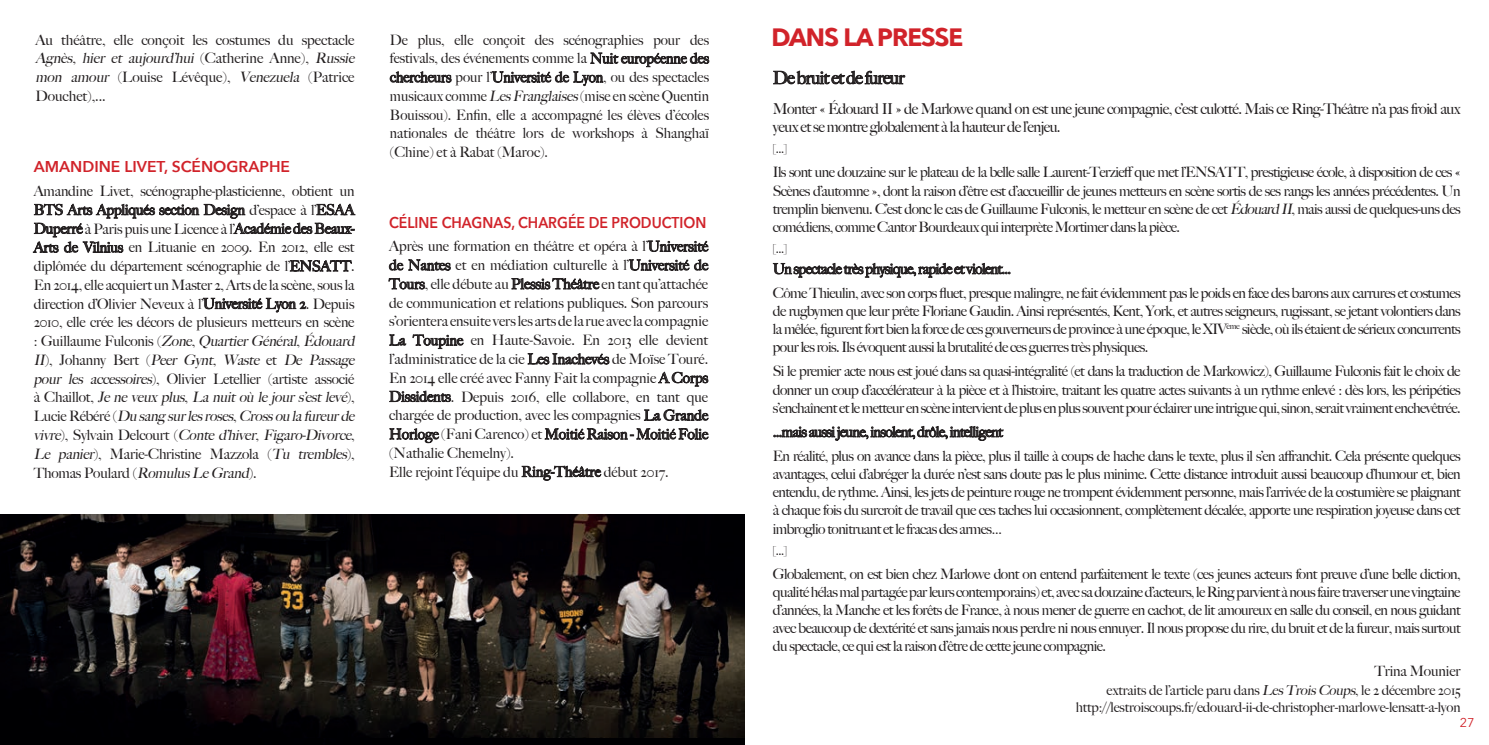
<style>
.page{position:relative;width:1489px;height:745px;background:#fff}
.page>*{position:absolute;margin:0;border:0;box-sizing:border-box;transform-origin:0 0}
.Titre_1{font:italic 700 25px "Avenir Next";color:#d1232a}
.Corps_de_texte{font:500 17.5px "Big Caslon";letter-spacing:-.04em;color:#231f20}
.Titre_3{font:600 15.62px "Avenir Next";color:#d1232a;scale:.9 1}
.Titre_3-2{font:600 15.62px "Avenir Next";color:#d1232a}
.Corps_de_texte-2{font:500 15px/18.8px "Big Caslon";letter-spacing:-.04em;color:#231f20}
.Corps_de_texte-3{font:500 14.38px/18.8px "Big Caslon";letter-spacing:-.01em;color:#231f20;text-align:justify}
.Corps_de_texte-4{font:500 14.38px "Big Caslon";letter-spacing:-.04em;color:#231f20}
.Corps_de_texte-5{font:500 13.75px/16.9px "Big Caslon";letter-spacing:-.01em;color:#231f20;text-align:right}
.Titre_principal{font:12.75px "Avenir Next";color:#d1232a}
.Corps_de_texte-6{font:500 12.5px "Big Caslon";color:#231f20}
.s1{font-style:italic}
</style>
<div class="page">
<img style="left:0;top:514px;width:744px;height:223px">
<div style="left:0;top:737px;width:744px;height:7px;background:#000002"></div>
<svg style="left:648px;top:240px;width:60px;height:12px"></svg>
<svg style="left:389px;top:259px;width:61px;height:11px"></svg>
<svg style="left:629px;top:259px;width:79px;height:12px"></svg>
<svg style="left:388px;top:278px;width:37px;height:11px"></svg>
<svg style="left:511px;top:278px;width:88px;height:11px"></svg>
<svg style="left:389px;top:334px;width:17px;height:11px"></svg>
<svg style="left:412px;top:334px;width:51px;height:14px"></svg>
<svg style="left:527px;top:353px;width:82px;height:12px"></svg>
<svg style="left:658px;top:372px;width:50px;height:14px"></svg>
<svg style="left:389px;top:390px;width:62px;height:11px"></svg>
<svg style="left:644px;top:409px;width:64px;height:11px"></svg>
<svg style="left:389px;top:428px;width:50px;height:14px"></svg>
<svg style="left:545px;top:428px;width:163px;height:11px"></svg>
<svg style="left:521px;top:465px;width:80px;height:15px"></svg>
<svg style="left:33px;top:204px;width:322px;height:48px"></svg>
<svg style="left:290px;top:260px;width:61px;height:11px"></svg>
<svg style="left:203px;top:298px;width:103px;height:14px"></svg>
<svg style="left:390px;top:71px;width:61px;height:11px"></svg>
<svg style="left:492px;top:53px;width:217px;height:33px"></svg>
<svg style="left:773px;top:70px;width:132px;height:14px"></svg>
<svg style="left:773px;top:263px;width:237px;height:14px"></svg>
<svg style="left:773px;top:426px;width:230px;height:14px"></svg>
<p class="Corps_de_texte-3" style="left:35px;top:30px;width:324px;text-align:left">Au théâtre, elle conçoit les costumes du spectacle <span class="s1">Agnès, hier et aujourd’hui</span> ( C a t h e r i n e A n n e ) , <span class="s1">Russie mon amour</span> (Louise Lévêque), <span class="s1">Venezuela</span> (Patrice Douchet),...</p>
<p class="Corps_de_texte-3" style="left:390px;top:30px;width:320px">De plus, elle conçoit des scénographies pour des festivals, des événements comme la Nuit européenne des chercheurs pour l’Université de Lyon, ou des spectacles musicaux comme <span class="s1">LesFranglaises</span>(mise en scène Quentin Bouissou). Enfin, elle a accompagné les élèves d’écoles nationales de théâtre lors de workshops à Shanghaï (Chine) et à Rabat (Maroc).</p>
<p class="Titre_1" style="left:772px;top:16px;width:201px">DA NSLA PRESSE</p>
<p class="Corps_de_texte" style="left:772px;top:63px;width:133px">De bruit et de fureur</p>
<p class="Corps_de_texte-2" style="left:772px;top:98px;width:689px">Monter « Édouard II » de Marlowe quand on est une jeune compagnie, c’est culotté. Mais ce Ring-Théâtre n’a pas froid aux yeux et se montre globalement à la hauteur de l’enjeu.</p>
<p class="Corps_de_texte-6" style="left:772px;top:138px;width:16px">[...]</p>
<p class="Corps_de_texte-3" style="left:772px;top:163px;width:689px;line-height:18.1px">Ils sont une douzaine sur le plateau de la belle salle Laurent-Terzieff que met l’ENSATT, prestigieuse école, à disposition de ces « Scènes d’automne », dont la raison d’être est d’accueillir de jeunes metteurs en scène sortis de ses rangs les années précédentes. Un tremplin bienvenu. C’est donc le cas de Guillaume Fulconis, le metteur en scène de cet <span class="s1">ÉdouardII</span>, mais aussi de quelques-uns des comédiens, comme Cantor Bourdeaux qui interprète Mortimer dans la pièce.</p>
<p class="Corps_de_texte-6" style="left:772px;top:238px;width:16px">[...]</p>
<p class="Corps_de_texte-4" style="left:772px;top:257px;width:239px">Un spectacle très physique, rapide et violent...</p>
<p class="Corps_de_texte-3" style="left:772px;top:283px;width:689px;line-height:18.1px">Côme Thieulin, avec son corps fluet, presque malingre, ne fait évidemment pas le poids en face des barons aux carrures et costumes de rugbymen que leur prête Floriane Gaudin. Ainsi représentés, Kent, York, et autres seigneurs, rugissant, se jetant volontiers dans la mêlée, figurent fort bien la force de ces gouverneurs de province à une époque, le XIV<sup>ème</sup> siècle, où ils étaient de sérieux concurrents pour les rois. Ils évoquent aussi la brutalité de ces guerres très physiques.</p>
<p class="Corps_de_texte-3" style="left:772px;top:361px;width:689px;line-height:18.1px">Si le premier acte nous est joué dans sa quasi-intégralité (et dans la traduction de Markowicz), Guillaume Fulconis fait le choix de donner un coup d’accélérateur à la pièce et à l’histoire, traitant les quatre actes suivants à un rythme enlevé : dès lors, les péripéties s’enchaînent et le metteur en scène intervient de plus en plus souvent pour éclairer une intrigue qui, sinon, serait vraiment enchevêtrée.</p>
<p class="Corps_de_texte-4" style="left:772px;top:419px;width:231px">...mais aussi jeune, insolent, drôle, intelligent</p>
<p class="Corps_de_texte-3" style="left:772px;top:446px;width:689px;line-height:18.1px">En réalité, plus on avance dans la pièce, plus il taille à coups de hache dans le texte, plus il s’en affranchit. Cela présente quelques avantages, celui d’abréger la durée n’est sans doute pas le plus minime. Cette distance introduit aussi beaucoup d’humour et, bien entendu, de rythme. Ainsi, les jets de peinture rouge ne trompent évidemment personne, mais l’arrivée de la costumière se plaignant à chaque fois du surcroît de travail que ces taches lui occasionnent, complètement décalée, apporte une respiration joyeuse dans cet imbroglio tonitruant et le fracas des armes…</p>
<p class="Corps_de_texte-6" style="left:772px;top:539px;width:16px">[...]</p>
<p class="Corps_de_texte-3" style="left:772px;top:563px;width:689px;line-height:18.1px">Globalement, on est bien chez Marlowe dont on entend parfaitement le texte (ces jeunes acteurs font preuve d’une belle diction, qualité hélas mal partagée par leurs contemporains) et, avec sa douzaine d’acteurs, le Ring parvient à nous faire traverser une vingtaine d’années, la Manche et les forêts de France, à nous mener de guerre en cachot, de lit amoureux en salle du conseil, en nous guidant avec beaucoup de dextérité et sans jamais nous perdre ni nous ennuyer. Il nous propose du rire, du bruit et de la fureur, mais surtout du spectacle, ce qui est la raison d’être de cette jeune compagnie.</p>
<p class="Corps_de_texte-3" style="left:1374px;top:660px;width:88px">Trina Mounier</p>
<p class="Corps_de_texte-5" style="left:1075px;top:680px;width:386px">extraits de l’article paru dans <span class="s1">LesTroisCoups</span>, le 2 décembre 2015 http://lestroiscoups.fr/edouard-ii-de-christopher-marlowe-lensatt-a-lyon</p>
<p class="Titre_principal" style="left:1459px;top:711px;width:16px">27</p>
<p class="Titre_3-2" style="left:34px;top:153px;width:258px">AMANDINE LIVET, SCÉNOGRAPHE</p>
<p class="Corps_de_texte-3" style="left:34px;top:181px;width:326px;text-align:left">Amandine Livet, scénographe-plasticienne, obtient un BTS Arts Appliqués section Design d’espace à l’ESAA Duperré à Paris puis une Licence à l’Académie des Beaux-Arts de Vilnius en Lituanie en 2009. En 2012, elle est diplômée du département scénographie de l’ENSATT.<br>En 2014, elle acquiert un Master 2, Arts de la scène, sous la direction d’Olivier Neveux à l’Université Lyon 2. Depuis 2010, elle crée les décors de plusieurs metteurs en scène : G u i l l a u m e Fu l c o n i s ( <span class="s1">Zone</span>, <span class="s1">QuartierGénéral</span>, <span class="s1">Édouard II</span>) , J o h a n n y B e r t ( <span class="s1">Peer Gynt, Waste</span> e t <span class="s1">De Passage pour les accessoires</span>), Olivier Letellier (artiste associé à C h a i l l o t , <span class="s1">Jeneveuxplus</span>, <span class="s1">Lanuitoùlejours’estlevé</span>) , L u c i e R é b é r é ( <span class="s1">Dusangsurlesroses</span>, <span class="s1">Crossoulafureurde vivre</span>) , S y l v a i n D e l c o u r t ( <span class="s1">Conted’hiver,Figaro-Divorce</span>, <span class="s1">Le panier</span>), Marie-Christine Mazzola (<span class="s1">Tu trembles</span>), Thomas Poulard (<span class="s1">RomulusLeGrand</span>).</p>
<p class="Titre_3" style="left:389px;top:208px;width:354px">CÉLINE CHAGNAS, CHARGÉE DE PRODUCTION</p>
<p class="Corps_de_texte-3" style="left:389px;top:236px;width:320px">Après une formation en théâtre et opéra à l’Université de Nantes et en médiation culturelle à l’Université de Tours, elle débute au Plessis Théâtre en tant qu’attachée de communication et relations publiques. Son parcours s’orientera ensuite vers les arts de la rue avec la compagnie La Toupine en Haute-Savoie. En 2013 elle devient l’administratice de la cie Les Inachevés de Moïse Touré.</p>
<p class="Corps_de_texte-3" style="left:389px;top:367px;width:320px">En 2014 elle créé avec Fanny Fait la compagnie A Corps Dissidents. Depuis 2016, elle collabore, en tant que chargée de production, avec les compagnies La Grande Horloge (Fani Carenco) et Moitié Raison - Moitié Folie (Nathalie Chemelny).</p>
<p class="Corps_de_texte-3" style="left:389px;top:461px;width:281px">Elle rejoint l’équipe du Ring-Théâtre début 2017.</p>
</div>
